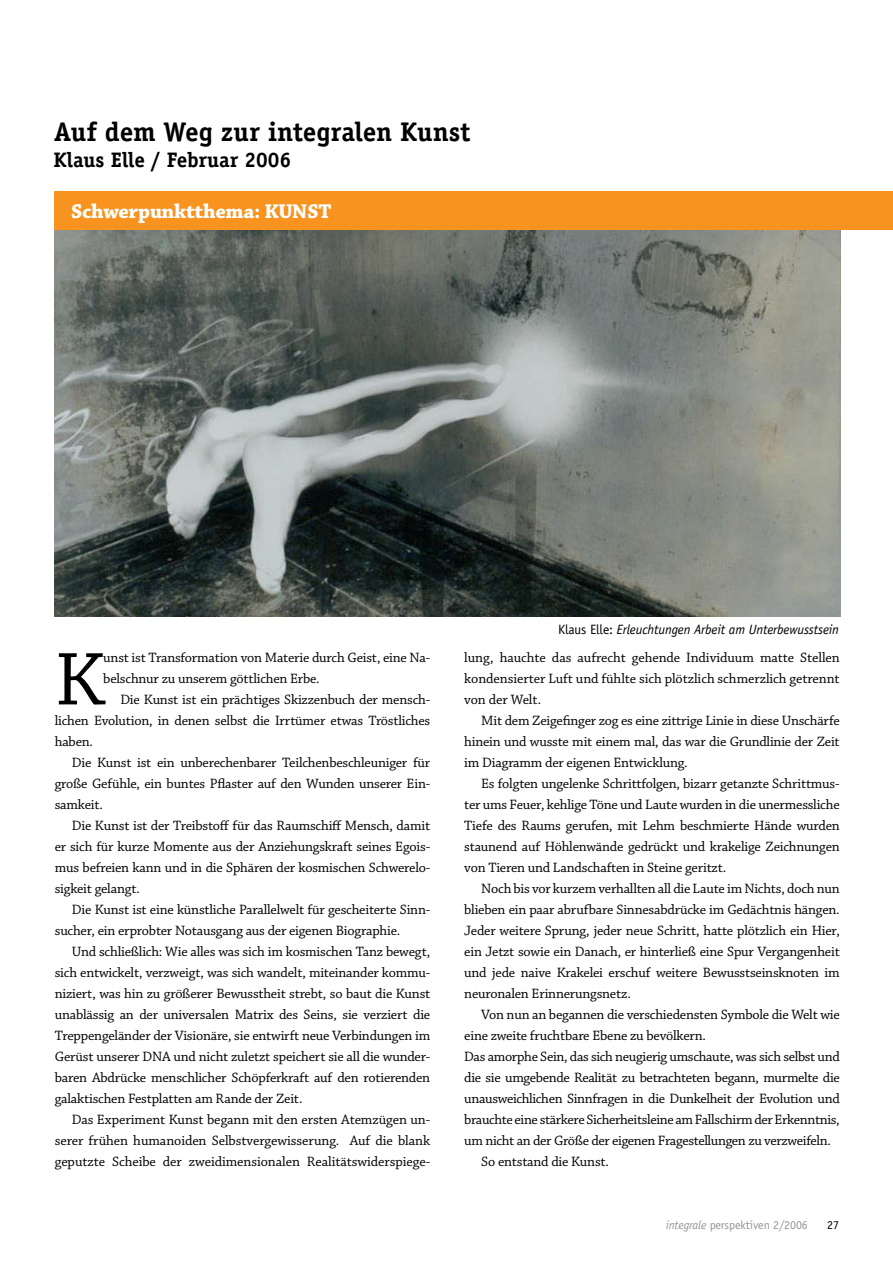
<style>
.page{position:relative;width:893px;height:1263px;background:#fff}
.page>*{position:absolute;margin:0;border:0;box-sizing:border-box;transform-origin:0 0}
.t1{font:78.75px "Chaparral Pro";color:#000}
.t2{font:700 27px "Officina Serif";color:#000}
.t3{font:700 21px "Chaparral Pro";letter-spacing:-.015em;color:#fff}
.t4{font:700 21px "Officina Serif";color:#000}
.t5{font:14.25px/21px "Chaparral Pro";letter-spacing:-.015em;color:#000;text-align:justify}
.t6{font:italic 13.5px "Officina Sans";letter-spacing:-.01em;color:#000}
.t7{font:12px "Officina Sans";letter-spacing:-.01em;color:#939598}
.t8{font:12px "Officina Sans";color:#000}
.s1{font-style:normal}
.s2{font-style:italic}
</style>
<div class="page">
<img style="left:54px;top:230px;width:787px;height:387px">
<div style="left:54px;top:191px;width:839px;height:39px;background:#f7931e"></div>
<h2 class="t2" style="left:54px;top:115px;width:418px">Auf dem Weg zur integralen Kunst</h2>
<h3 class="t4" style="left:54px;top:147px;width:239px">Klaus Elle / Februar 2006</h3>
<h3 class="t3" style="left:71px;top:199px;width:262px">Schwerpunktthema: KUNST</h3>
<p class="t6" style="left:558px;top:621px;width:282px"><span class="s1">Klaus Elle:</span> Erleuchtungen Arbeit am Unterbewusstsein</p>
<p class="t5" style="left:103px;top:648px;width:328px">unst ist Transformation von Materie durch Geist, eine Na&shy;belschnur zu unserem göttlichen Erbe.</p>
<p class="t5" style="left:55px;top:690px;width:377px;text-indent:66px">Die Kunst ist ein prächtiges Skizzenbuch der mensch&shy;lichen Evolution, in denen selbst die Irrtümer etwas Tröstliches haben.</p>
<p class="t5" style="left:55px;top:753px;width:377px;text-indent:17px">Die Kunst ist ein unberechenbarer Teilchenbeschleuniger für große Gefühle, ein buntes Pflaster auf den Wunden unserer Ein&shy;samkeit.</p>
<p class="t5" style="left:55px;top:816px;width:377px;text-indent:17px">Die Kunst ist der Treibstoff für das Raumschiff Mensch, damit er sich für kurze Momente aus der Anziehungskraft seines Egois&shy;mus befreien kann und in die Sphären der kosmischen Schwerelo&shy;sigkeit gelangt.</p>
<p class="t5" style="left:55px;top:900px;width:377px;text-indent:17px">Die Kunst ist eine künstliche Parallelwelt für gescheiterte Sinn&shy;sucher, ein erprobter Notausgang aus der eigenen Biographie.</p>
<p class="t5" style="left:55px;top:942px;width:377px;text-indent:17px">Und schließlich: Wie alles was sich im kosmischen Tanz bewegt, sich entwickelt, verzweigt, was sich wandelt, miteinander kommu&shy;niziert, was hin zu größerer Bewusstheit strebt, so baut die Kunst unablässig an der universalen Matrix des Seins, sie verziert die Treppengeländer der Visionäre, sie entwirft neue Verbindungen im Gerüst unserer DNA und nicht zuletzt speichert sie all die wunder&shy;baren Abdrücke menschlicher Schöpferkraft auf den rotierenden galaktischen Festplatten am Rande der Zeit.</p>
<p class="t5" style="left:55px;top:1109px;width:377px;text-indent:17px">Das Experiment Kunst begann mit den ersten Atemzügen un&shy;serer frühen humanoiden Selbstvergewisserung. Auf die blank geputzte Scheibe der zweidimensionalen Realitätswiderspiege-</p>
<h1 class="t1" style="left:55px;top:636px;width:51px">K</h1>
<p class="t5" style="left:464px;top:648px;width:377px">lung, hauchte das aufrecht gehende Individuum matte Stellen kondensierter Luft und fühlte sich plötzlich schmerzlich getrennt von der Welt.</p>
<p class="t5" style="left:464px;top:711px;width:377px;text-indent:17px">Mit dem Zeigefinger zog es eine zittrige Linie in diese Unschärfe hinein und wusste mit einem mal, das war die Grundlinie der Zeit im Diagramm der eigenen Entwicklung.</p>
<p class="t5" style="left:464px;top:774px;width:377px;text-indent:17px">Es folgten ungelenke Schrittfolgen, bizarr getanzte Schrittmus&shy;ter ums Feuer, kehlige Töne und Laute wurden in die unermessliche Tiefe des Raums gerufen, mit Lehm beschmierte Hände wurden staunend auf Höhlenwände gedrückt und krakelige Zeichnungen von Tieren und Landschaften in Steine geritzt.</p>
<p class="t5" style="left:464px;top:879px;width:377px;text-indent:17px">Noch bis vor kurzem verhallten all die Laute im Nichts, doch nun blieben ein paar abrufbare Sinnesabdrücke im Gedächtnis hängen.<br>Jeder weitere Sprung, jeder neue Schritt, hatte plötzlich ein Hier, ein Jetzt sowie ein Danach, er hinterließ eine Spur Vergangenheit und jede naive Krakelei erschuf weitere Bewusstseinsknoten im neuronalen Erinnerungsnetz.</p>
<p class="t5" style="left:481px;top:1004px;width:360px">Von nun an begannen die verschiedensten Symbole die Welt wie</p>
<p class="t5" style="left:464px;top:1025px;width:243px">eine zweite fruchtbare Ebene zu bevölkern.</p>
<p class="t5" style="left:464px;top:1046px;width:377px">Das amorphe Sein, das sich neugierig umschaute, was sich selbst und</p>
<p class="t5" style="left:464px;top:1067px;width:377px">die sie umgebende Realität zu betrachteten begann, murmelte die</p>
<p class="t5" style="left:464px;top:1088px;width:377px">unausweichlichen Sinnfragen in die Dunkelheit der Evolution und</p>
<p class="t5" style="left:464px;top:1109px;width:377px">brauchte eine stärkere Sicherheitsleine am Fallschirm der Erkenntnis,</p>
<p class="t5" style="left:464px;top:1130px;width:368px">um nicht an der Größe der eigenen Fragestellungen zu verzweifeln.</p>
<p class="t5" style="left:481px;top:1151px;width:129px">So entstand die Kunst.</p>
<p class="t7" style="left:666px;top:1218px;width:144px"><span class="s2">integrale</span> perspektiven 2/2006</p>
<p class="t8" style="left:827px;top:1218px;width:13px">27</p>
</div>
